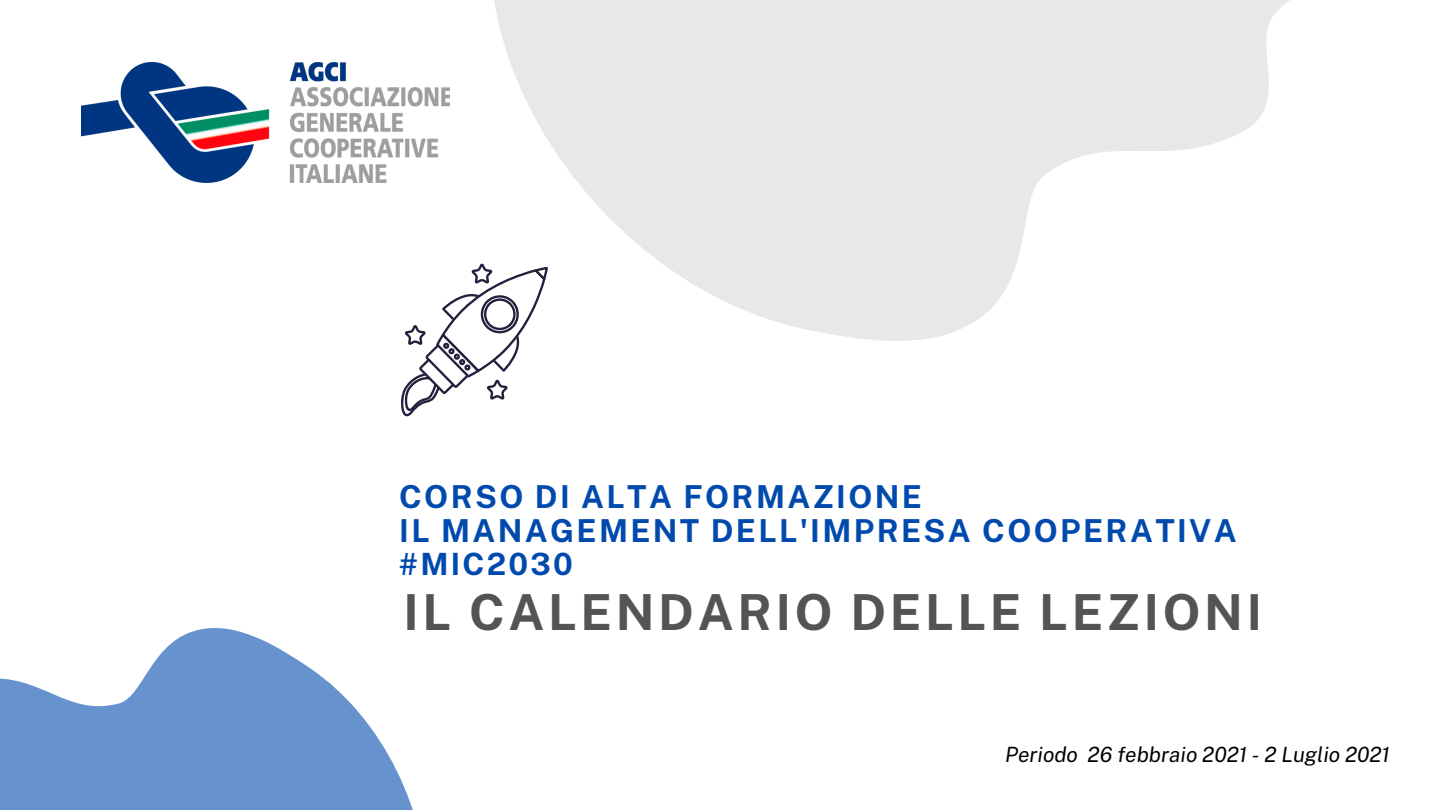
<style>
.page{position:relative;width:1440px;height:810px;background:#fff}
.page>*{position:absolute;margin:0;border:0;box-sizing:border-box;transform-origin:0 0}
.t1{font:700 49.6px "Public Sans";letter-spacing:.075em;color:#545454}
.t2{font:700 31.6px "Public Sans";letter-spacing:.075em;color:#004aad}
.t3{font:700 30.6px "Public Sans";letter-spacing:.075em;color:#004aad}
.t4{font:italic 21px "Public Sans";color:#000}
</style>
<div class="page">
<svg style="left:401px;top:269px;width:111px;height:148px"></svg>
<svg style="left:474px;top:0;width:816px;height:362px;fill:#e8e8e8"></svg>
<svg style="left:0;top:628px;width:413px;height:182px;fill:#6692cd"></svg>
<img style="left:81px;top:63px;width:368px;height:120px">
<p class="t2" style="left:399px;top:478px;width:524px">CORSO DI ALTA FORMAZIONE</p>
<p class="t2" style="left:399px;top:512px;width:839px">IL MANAGEMENT DELL'IMPRESA COOPERATIVA</p>
<p class="t3" style="left:399px;top:546px;width:175px">#MIC2030</p>
<p class="t1" style="left:403px;top:583px;width:860px">IL CALENDARIO DELLE LEZIONI</p>
<p class="t4" style="left:1005px;top:742px;width:386px">Periodo 26 febbraio 2021 - 2 Luglio 2021</p>
</div>
